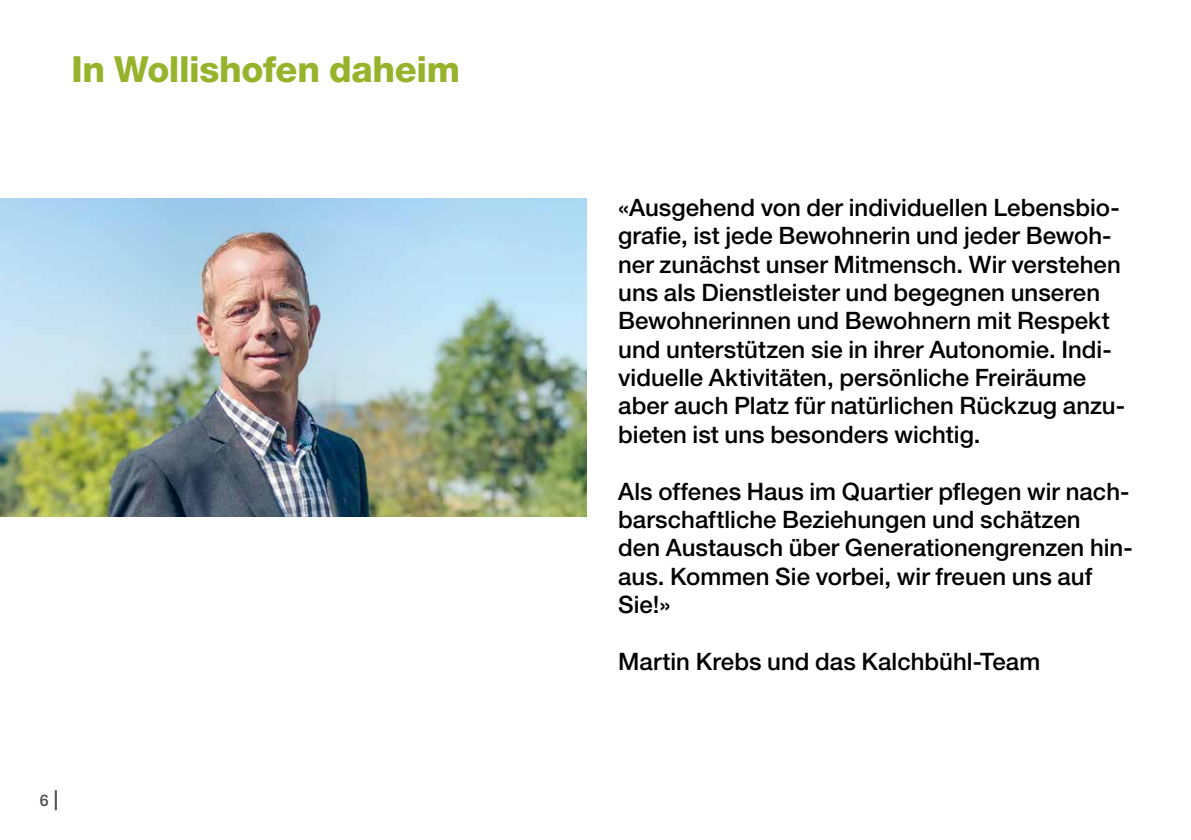
<style>
.page{position:relative;width:1191px;height:840px;background:#fff}
.page>*{position:absolute;margin:0;border:0;box-sizing:border-box;transform-origin:0 0}
.t1{font:800 36px "Helvetica Neue LT Pro";letter-spacing:-.01em;color:#97b32b}
.t2{font:500 24px/28.4px "Helvetica Neue LT Pro";color:#000}
.t3{font:500 16px "Helvetica Neue LT Pro";color:#4d4d4f}
.s1{font-size:20px}
</style>
<div class="page">
<img style="left:0;top:198px;width:587px;height:318px">
<h1 class="t1" style="left:71px;top:48px;width:390px">In Wollishofen daheim</h1>
<p class="t3" style="left:40px;top:790px;width:20px">6 <span class="s1">|</span></p>
<p class="t2" style="left:618px;top:193px;width:508px">«Ausgehend von der individuellen Lebensbio&shy;grafie, ist jede Bewohnerin und jeder Bewoh&shy;ner zunächst unser Mitmensch. Wir verstehen uns als Dienstleister und begegnen unseren Bewohnerinnen und Bewohnern mit Respekt und unterstützen sie in ihrer Autonomie. Indi&shy;viduelle Aktivitäten, persönliche Freiräume aber auch Platz für natürlichen Rückzug anzu&shy;bieten ist uns besonders wichtig.</p>
<p class="t2" style="left:618px;top:476px;width:516px">Als offenes Haus im Quartier pflegen wir nach&shy;barschaftliche Beziehungen und schätzen<br>den Austausch über Generationengrenzen hin&shy;aus. Kommen Sie vorbei, wir freuen uns auf Sie!»</p>
<p class="t2" style="left:618px;top:646px;width:423px">Martin Krebs und das Kalchbühl-Team</p>
</div>
